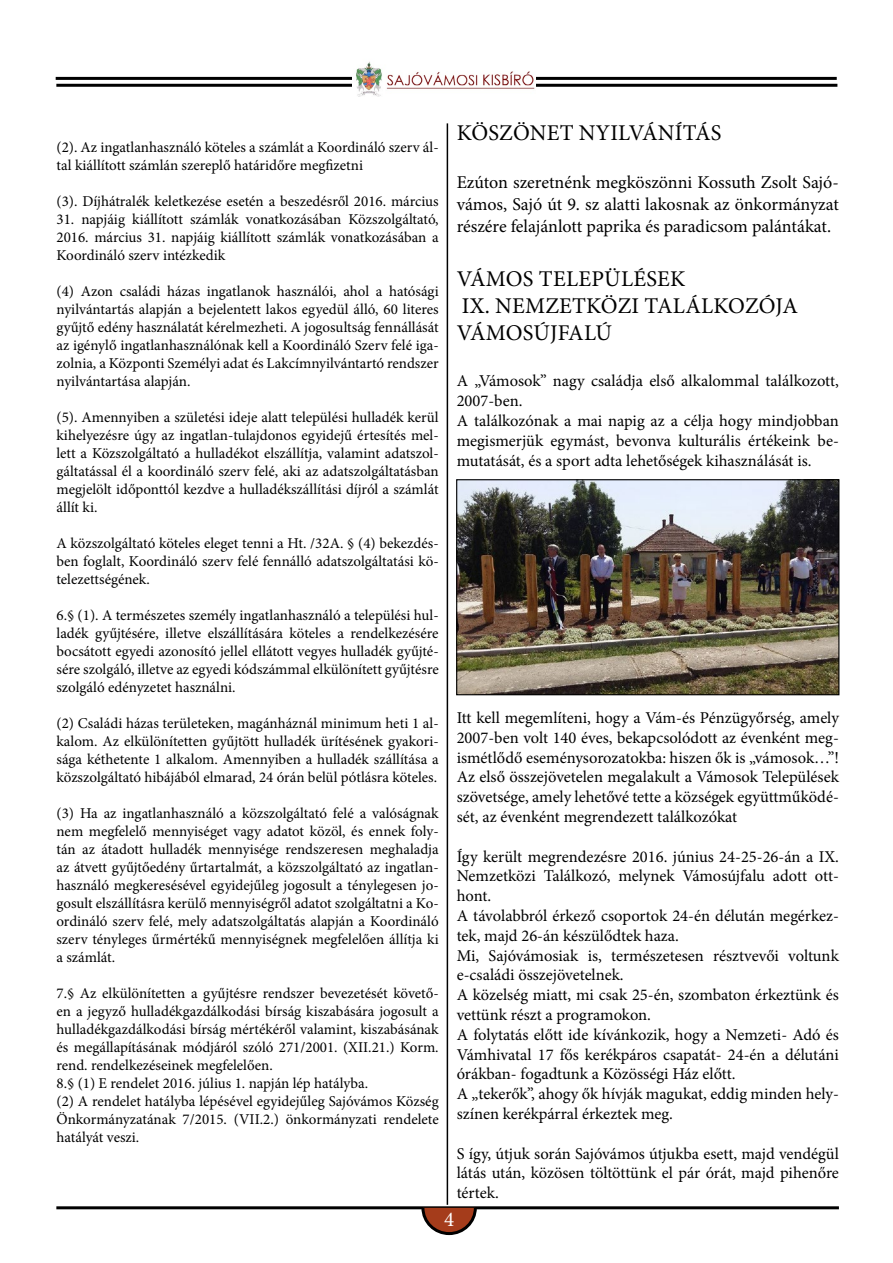
<style>
.page{position:relative;width:893px;height:1263px;background:#fff}
.page>*{position:absolute;margin:0;border:0;box-sizing:border-box;transform-origin:0 0}
.t1{font:22.5px/27px "Minion Pro";letter-spacing:.01em;color:#000}
.t2{font:21px "Minion Pro";color:#fff}
.t3{font:18px/21.6px "Minion Pro";color:#000;text-align:justify}
.t4{font:16.5px/19.8px "Minion Pro";color:#000}
.t5{font:15px/18px "Minion Pro";color:#000;text-align:justify}
</style>
<div class="page">
<hr style="left:56px;top:77px;width:781px;height:3px;background:#000">
<hr style="left:56px;top:84px;width:781px;height:3px;background:#000">
<img style="left:353px;top:61px;width:182px;height:35px">
<hr style="left:56px;top:1206px;width:783px;height:3px;background:#000">
<svg style="left:420px;top:1206px;width:58px;height:30px"></svg>
<hr style="left:447px;top:123px;width:1px;height:1082px;background:#000">
<img style="left:458px;top:481px;width:379px;height:212px">
<div style="left:456px;top:479px;width:383px;height:216px;border:1px solid #000"></div>
<p class="t5" style="left:56px;top:139px;width:384px">(2). Az ingatlanhasználó köteles a számlát a Koordináló szerv ál&shy;tal kiállított számlán szereplő határidőre megfizetni</p>
<p class="t5" style="left:56px;top:193px;width:384px">(3). Díjhátralék keletkezése esetén a beszedésről 2016. március</p>
<p class="t5" style="left:56px;top:211px;width:384px">31. napjáig kiállított számlák vonatkozásában Közszolgáltató, 2016. március 31. napjáig kiállított számlák vonatkozásában a Koordináló szerv intézkedik</p>
<p class="t5" style="left:56px;top:283px;width:384px">(4) Azon családi házas ingatlanok használói, ahol a hatósági nyilvántartás alapján a bejelentett lakos egyedül álló, 60 literes gyűjtő edény használatát kérelmezheti. A jogosultság fennállását az igénylő ingatlanhasználónak kell a Koordináló Szerv felé iga&shy;zolnia, a Központi Személyi adat és Lakcímnyilvántartó rendszer nyilvántartása alapján.</p>
<p class="t5" style="left:56px;top:409px;width:384px">(5). Amennyiben a születési ideje alatt települési hulladék kerül kihelyezésre úgy az ingatlan-tulajdonos egyidejű értesítés mel&shy;lett a Közszolgáltató a hulladékot elszállítja, valamint adatszol&shy;gáltatással él a koordináló szerv felé, aki az adatszolgáltatásban megjelölt időponttól kezdve a hulladékszállítási díjról a számlát állít ki.</p>
<p class="t5" style="left:56px;top:535px;width:384px">A közszolgáltató köteles eleget tenni a Ht. /32A. § (4) bekezdés&shy;ben foglalt, Koordináló szerv felé fennálló adatszolgáltatási kö&shy;telezettségének.</p>
<p class="t5" style="left:56px;top:607px;width:384px">6.§ (1). A természetes személy ingatlanhasználó a települési hul&shy;ladék gyűjtésére, illetve elszállítására köteles a rendelkezésére bocsátott egyedi azonosító jellel ellátott vegyes hulladék gyűjté&shy;sére szolgáló, illetve az egyedi kódszámmal elkülönített gyűjtésre szolgáló edényzetet használni.</p>
<p class="t5" style="left:56px;top:715px;width:384px">(2) Családi házas területeken, magánháznál minimum heti 1 al&shy;kalom. Az elkülönítetten gyűjtött hulladék ürítésének gyakori&shy;sága kéthetente 1 alkalom. Amennyiben a hulladék szállítása a közszolgáltató hibájából elmarad, 24 órán belül pótlásra köteles.</p>
<p class="t5" style="left:56px;top:805px;width:384px">(3) Ha az ingatlanhasználó a közszolgáltató felé a valóságnak nem megfelelő mennyiséget vagy adatot közöl, és ennek foly&shy;tán az átadott hulladék mennyisége rendszeresen meghaladja az átvett gyűjtőedény űrtartalmát, a közszolgáltató az ingatlan&shy;használó megkeresésével egyidejűleg jogosult a ténylegesen jo&shy;gosult elszállításra kerülő mennyiségről adatot szolgáltatni a Ko&shy;ordináló szerv felé, mely adatszolgáltatás alapján a Koordináló szerv tényleges űrmértékű mennyiségnek megfelelően állítja ki a számlát.</p>
<p class="t5" style="left:56px;top:985px;width:384px;text-align:left">7.§ Az elkülönítetten a gyűjtésre rendszer bevezetését követő&shy;en a jegyző hulladékgazdálkodási bírság kiszabására jogosult a hulladékgazdálkodási bírság mértékéről valamint, kiszabásának és megállapításának módjáról szóló 271/2001. (XII.21.) Korm. rend. rendelkezéseinek megfelelően.<br>8.§ (1) E rendelet 2016. július 1. napján lép hatályba.<br>(2) A rendelet hatályba lépésével egyidejűleg Sajóvámos Község Önkormányzatának 7/2015. (VII.2.) önkormányzati rendelete hatályát veszi.</p>
<h1 class="t1" style="left:457px;top:119px;width:266px">KÖSZÖNET NYILVÁNÍTÁS</h1>
<p class="t3" style="left:457px;top:172px;width:384px">Ezúton szeretnénk megköszönni Kossuth Zsolt Sajó&shy;vámos, Sajó út 9. sz alatti lakosnak az önkormányzat részére felajánlott paprika és paradicsom palántákat.</p>
<h1 class="t1" style="left:457px;top:265px;width:343px">VÁMOS TELEPÜLÉSEK<br>IX. NEMZETKÖZI TALÁLKOZÓJA<br>VÁMOSÚJFALÚ</h1>
<p class="t4" style="left:457px;top:371px;width:384px">A „Vámosok” nagy családja első alkalommal találkozott, 2007-ben.<br>A találkozónak a mai napig az a célja hogy mindjobban megismerjük egymást, bevonva kulturális értékeink be&shy;mutatását, és a sport adta lehetőségek kihasználását is.</p>
<p class="t4" style="left:457px;top:708px;width:384px;text-align:justify">Itt kell megemlíteni, hogy a Vám-és Pénzügyőrség, amely 2007-ben volt 140 éves, bekapcsolódott az évenként meg&shy;ismétlődő eseménysorozatokba: hiszen ők is „vámosok…”!<br>Az első összejövetelen megalakult a Vámosok Települések szövetsége, amely lehetővé tette a községek együttműködé&shy;sét, az évenként megrendezett találkozókat</p>
<p class="t4" style="left:457px;top:846px;width:384px">Így került megrendezésre 2016. június 24-25-26-án a IX.<br>Nemzetközi Találkozó, melynek Vámosújfalu adott ott&shy;hont.<br>A távolabbról érkező csoportok 24-én délután megérkez&shy;tek, majd 26-án készülődtek haza.<br>Mi, Sajóvámosiak is, természetesen résztvevői voltunk e-családi összejövetelnek.<br>A közelség miatt, mi csak 25-én, szombaton érkeztünk és vettünk részt a programokon.<br>A folytatás előtt ide kívánkozik, hogy a Nemzeti- Adó és Vámhivatal 17 fős kerékpáros csapatát- 24-én a délutáni órákban- fogadtunk a Közösségi Ház előtt.<br>A „tekerők”, ahogy ők hívják magukat, eddig minden hely&shy;színen kerékpárral érkeztek meg.</p>
<p class="t4" style="left:457px;top:1143px;width:384px;text-align:justify">S így, útjuk során Sajóvámos útjukba esett, majd vendégül látás után, közösen töltöttünk el pár órát, majd pihenőre tértek.</p>
<h2 class="t2" style="left:444px;top:1205px;width:12px">4</h2>
</div>
